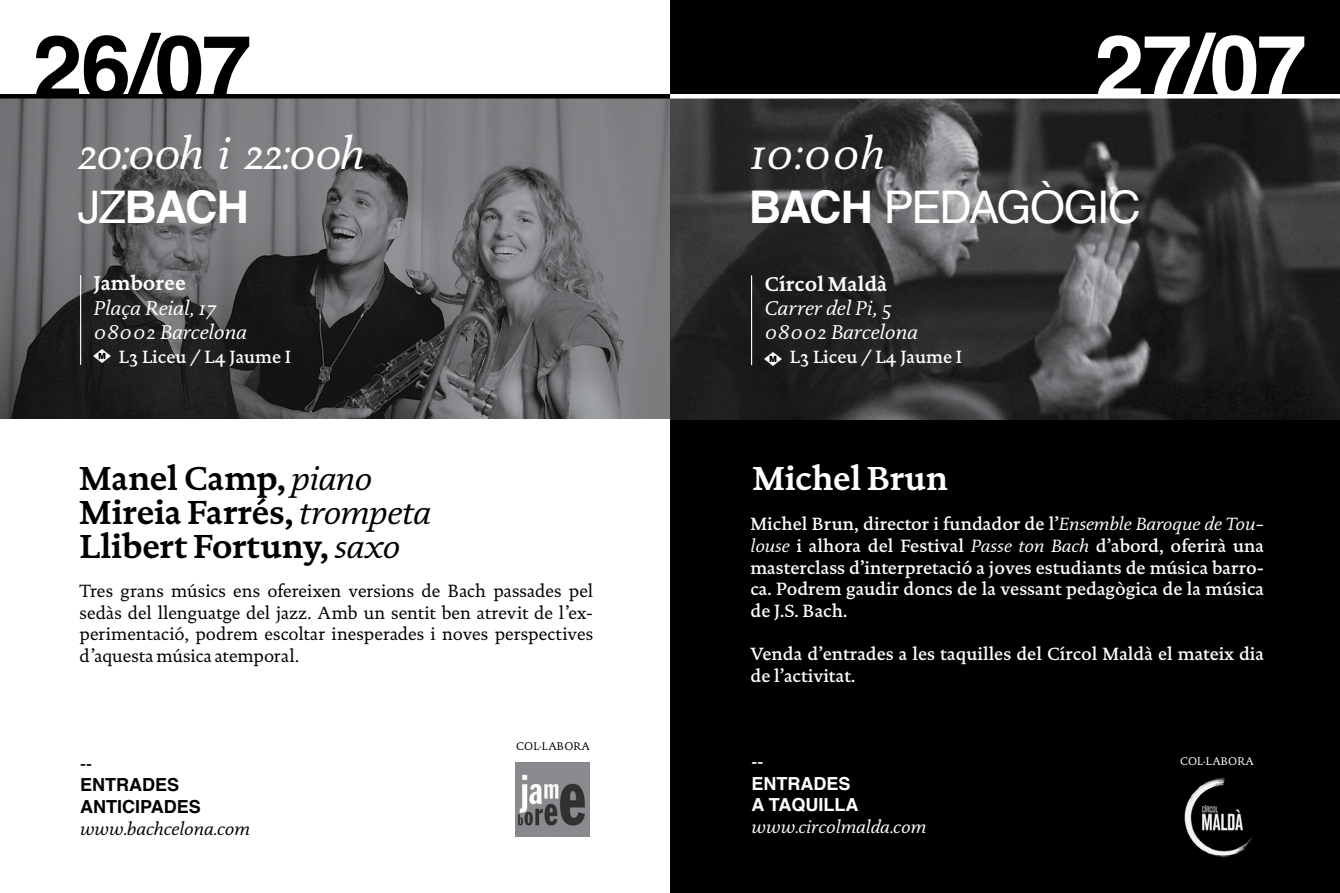
<style>
.page{position:relative;width:1340px;height:893px;background:#fff}
.page>*{position:absolute;margin:0;border:0;box-sizing:border-box;transform-origin:0 0}
.t1{font:700 90px "Helvetica";color:#000}
.t2{font:700 90px "Helvetica";color:#fff}
.t3{font:italic 45px "DTL Documenta SP Regular";letter-spacing:-.095em;color:#fff}
.t4{font:45px "Helvetica";letter-spacing:-.045em;color:#fff}
.t5{font:700 45px "Helvetica";color:#fff}
.t6{font:33.75px/33.8px "DTL Documenta SP Bold";letter-spacing:-.01em;color:#000}
.t7{font:33.75px "DTL Documenta SP Bold";letter-spacing:-.015em;color:#fff}
.t8{font:italic 20.25px/24.3px "DTL Documenta SP Regular";color:#fff}
.t9{font:20.25px "DTL Documenta SP Bold";color:#fff}
.t10{font:700 18px/21.6px "DTL Documenta SP Semi";color:#fff;text-align:justify}
.t11{font:18px/21.6px "DTL Documenta SP Regular";color:#000;text-align:justify}
.t12{font:700 18px/21.6px "Helvetica";color:#000}
.t13{font:italic 18px "DTL Documenta SP Regular";color:#fff}
.t14{font:italic 18px "DTL Documenta SP Regular";color:#000}
.t15{font:700 18px/21.6px "Helvetica";color:#fff}
.t16{font:18px "Helvetica";color:#000}
.t17{font:18px "Helvetica";color:#fff}
.t18{font:11.25px "DTL Documenta";color:#000}
.t19{font:11.25px "DTL Documenta";color:#fff}
.s1{font-weight:400}
.s2{font-family:"DTL Documenta SP Regular";font-style:italic}
.s3{font-weight:700}
.s4{font-family:"DTL Documenta SP Regular";font-weight:400;font-style:italic}
</style>
<div class="page">
<div style="left:670px;top:0;width:669px;height:893px;background:#000"></div>
<img style="left:0;top:99px;width:1339px;height:320px">
<div style="left:0;top:94px;width:670px;height:5px;background:#000"></div>
<hr style="left:80px;top:275px;width:1px;height:90px;background:#fff">
<img style="left:93px;top:349px;width:18px;height:14px">
<hr style="left:751px;top:275px;width:1px;height:90px;background:#fff">
<img style="left:764px;top:353px;width:17px;height:13px">
<div style="left:670px;top:94px;width:669px;height:5px;background:#fff"></div>
<img style="left:515px;top:762px;width:74px;height:74px">
<img style="left:1184px;top:777px;width:69px;height:81px">
<h1 class="t1" style="left:33px;top:-5px;width:221px">26/07</h1>
<h2 class="t3" style="left:78px;top:126px;width:288px">20:00h i 22:00h</h2>
<h2 class="t5" style="left:78px;top:171px;width:173px"><span class="s1">JZ</span>BACH</h2>
<p class="t9" style="left:93px;top:271px;width:94px">Jamboree</p>
<p class="t8" style="left:93px;top:295px;width:155px">Plaça Reial, 17<br>08002 Barcelona</p>
<p class="t10" style="left:119px;top:346px;width:174px">L3 Liceu / L4 Jaume I</p>
<h3 class="t6" style="left:79px;top:461px;width:353px">Manel Camp, <span class="s2">piano<br></span>Mireia Farrés, <span class="s2">trompeta<br></span>Llibert Fortuny, <span class="s2">saxo</span></h3>
<p class="t11" style="left:79px;top:580px;width:515px">Tres grans músics ens ofereixen versions de Bach passades pel sedàs del llenguatge del jazz. Amb un sentit ben atrevit de l’ex&shy;perimentació, podrem escoltar inesperades i noves perspectives d’aquesta música atemporal.</p>
<p class="t16" style="left:80px;top:750px;width:13px">--</p>
<p class="t12" style="left:80px;top:774px;width:122px">ENTRADES<br>ANTICIPADES</p>
<p class="t14" style="left:80px;top:817px;width:171px">www.bachcelona.com</p>
<p class="t18" style="left:516px;top:740px;width:75px">COL·LABORA</p>
<h1 class="t2" style="left:1094px;top:-5px;width:214px">27/07</h1>
<h2 class="t3" style="left:748px;top:126px;width:138px">10:00h</h2>
<h2 class="t4" style="left:748px;top:173px;width:393px"><span class="s3">BACH</span> PEDAGÒGIC</h2>
<p class="t9" style="left:764px;top:271px;width:125px">Círcol Maldà</p>
<p class="t8" style="left:764px;top:296px;width:155px">Carrer del Pi, 5<br>08002 Barcelona</p>
<p class="t10" style="left:790px;top:346px;width:174px">L3 Liceu / L4 Jaume I</p>
<h3 class="t7" style="left:752px;top:458px;width:197px">Michel Brun</h3>
<p class="t10" style="left:750px;top:513px;width:515px">Michel Brun, director i fundador de l’<span class="s4">Ensemble Baroque de Tou&shy;louse</span> i alhora del Festival <span class="s4">Passe ton Bach</span> d’abord, oferirà una masterclass d’interpretació a joves estudiants de música barro&shy;ca. Podrem gaudir doncs de la vessant pedagògica de la música de J.S. Bach.</p>
<p class="t10" style="left:750px;top:643px;width:515px">Venda d’entrades a les taquilles del Círcol Maldà el mateix dia de l’activitat.</p>
<p class="t17" style="left:751px;top:748px;width:13px">--</p>
<p class="t15" style="left:751px;top:773px;width:109px">ENTRADES<br>A TAQUILLA</p>
<p class="t13" style="left:751px;top:816px;width:176px">www.circolmalda.com</p>
<p class="t19" style="left:1179px;top:754px;width:75px">COL·LABORA</p>
</div>
